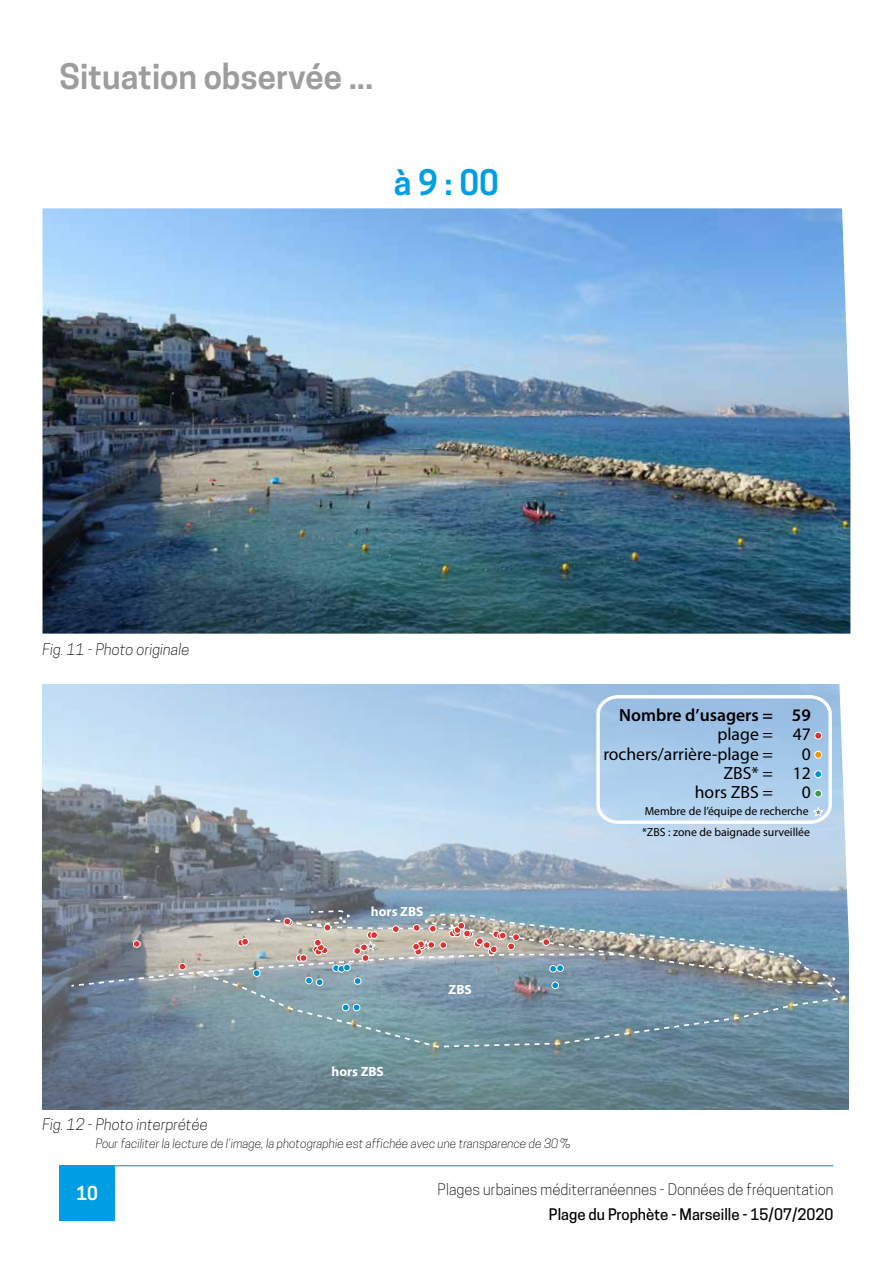
<style>
.page{position:relative;width:893px;height:1263px;background:#fff}
.page>*{position:absolute;margin:0;border:0;box-sizing:border-box;transform-origin:0 0}
.t1{font:600 33px "Cooper Hewitt";color:#9d9d9c}
.t2{font:600 33px "Cooper Hewitt";color:#009fe3}
.t3{font:600 18px "Cooper Hewitt";color:#fff}
.t4{font:17.7px/19.4px "Myriad Pro";color:#000;text-align:right}
.t5{font:600 17.7px "Myriad Pro";color:#000}
.t6{font:300 15px "Cooper Hewitt";color:#000}
.t7{font:italic 300 15px "Cooper Hewitt";color:#000}
.t8{font:500 15px "Cooper Hewitt";color:#000}
.t9{font:700 13.5px "Myriad Pro";color:#fff}
.t10{font:italic 300 12px "Cooper Hewitt";color:#000}
.t11{font:11.7px "Myriad Pro";color:#000}
</style>
<div class="page">
<div style="left:60px;top:1165px;width:55px;height:55px;background:#009fe3"></div>
<hr style="left:79px;top:1165px;width:754px;height:1px;background:#009fe3">
<img style="left:43px;top:208px;width:807px;height:426px">
<img style="left:43px;top:685px;width:805px;height:425px">
<svg style="left:199px;top:1000px;width:640px;height:48px;background:#7695a3"></svg>
<div style="left:342px;top:1004px;width:7px;height:7px;background:#008fcf;border-radius:50%"></div>
<div style="left:342px;top:1004px;width:7px;height:7px;border:1px solid #fff;border-radius:50%"></div>
<div style="left:353px;top:1004px;width:7px;height:7px;background:#008fcf;border-radius:50%"></div>
<div style="left:353px;top:1004px;width:7px;height:7px;border:1px solid #fff;border-radius:50%"></div>
<img style="left:71px;top:909px;width:778px;height:91px">
<div style="left:556px;top:964px;width:8px;height:8px;border:1px solid #fff;border-radius:50%"></div>
<svg style="left:595px;top:693px;width:239px;height:132px;background:#adccea"></svg>
<div style="left:815px;top:771px;width:7px;height:7px;background:#008fcf;border-radius:50%"></div>
<div style="left:814px;top:770px;width:8px;height:8px;border:1px solid #fff;border-radius:50%"></div>
<div style="left:815px;top:751px;width:7px;height:7px;background:#f39200;border-radius:50%"></div>
<div style="left:814px;top:751px;width:8px;height:7px;border:1px solid #fff;border-radius:50%"></div>
<div style="left:815px;top:732px;width:7px;height:7px;background:#d73534;border-radius:50%"></div>
<div style="left:814px;top:732px;width:8px;height:7px;border:1px solid #fff;border-radius:50%"></div>
<div style="left:815px;top:790px;width:7px;height:7px;background:#42974f;border-radius:50%"></div>
<div style="left:814px;top:790px;width:8px;height:7px;border:1px solid #fff;border-radius:50%"></div>
<h1 class="t1" style="left:60px;top:57px;width:315px">Situation observée ...</h1>
<h1 class="t2" style="left:394px;top:163px;width:107px">à 9 : 00</h1>
<p class="t7" style="left:43px;top:640px;width:149px">Fig. 11 - Photo originale</p>
<p class="t9" style="left:371px;top:902px;width:54px">hors ZBS</p>
<p class="t9" style="left:449px;top:981px;width:25px">ZBS</p>
<p class="t9" style="left:331px;top:1062px;width:54px">hors ZBS</p>
<p class="t7" style="left:43px;top:1116px;width:167px">Fig. 12 - Photo interprétée</p>
<p class="t10" style="left:96px;top:1137px;width:476px">Pour faciliter la lecture de l’image, la photographie est affichée avec une transparence de 30%</p>
<h3 class="t5" style="left:619px;top:704px;width:155px">Nombre d’usagers =</h3>
<h3 class="t4" style="left:603px;top:724px;width:171px">plage = rochers/arrière-plage =<br>ZBS* =<br>hors ZBS =</h3>
<h3 class="t5" style="left:792px;top:704px;width:20px">59</h3>
<h3 class="t4" style="left:793px;top:724px;width:20px;text-align:center">47<br>0<br>12<br>0</h3>
<p class="t11" style="left:642px;top:825px;width:169px">*ZBS : zone de baignade surveillée</p>
<p class="t11" style="left:645px;top:803px;width:165px">Membre de l’équipe de recherche</p>
<h2 class="t3" style="left:76px;top:1182px;width:23px">10</h2>
<p class="t6" style="left:438px;top:1180px;width:397px">Plages urbaines méditerranéennes - Données de fréquentation</p>
<p class="t8" style="left:549px;top:1206px;width:286px">Plage du Prophète - Marseille - 15/07/2020</p>
</div>
